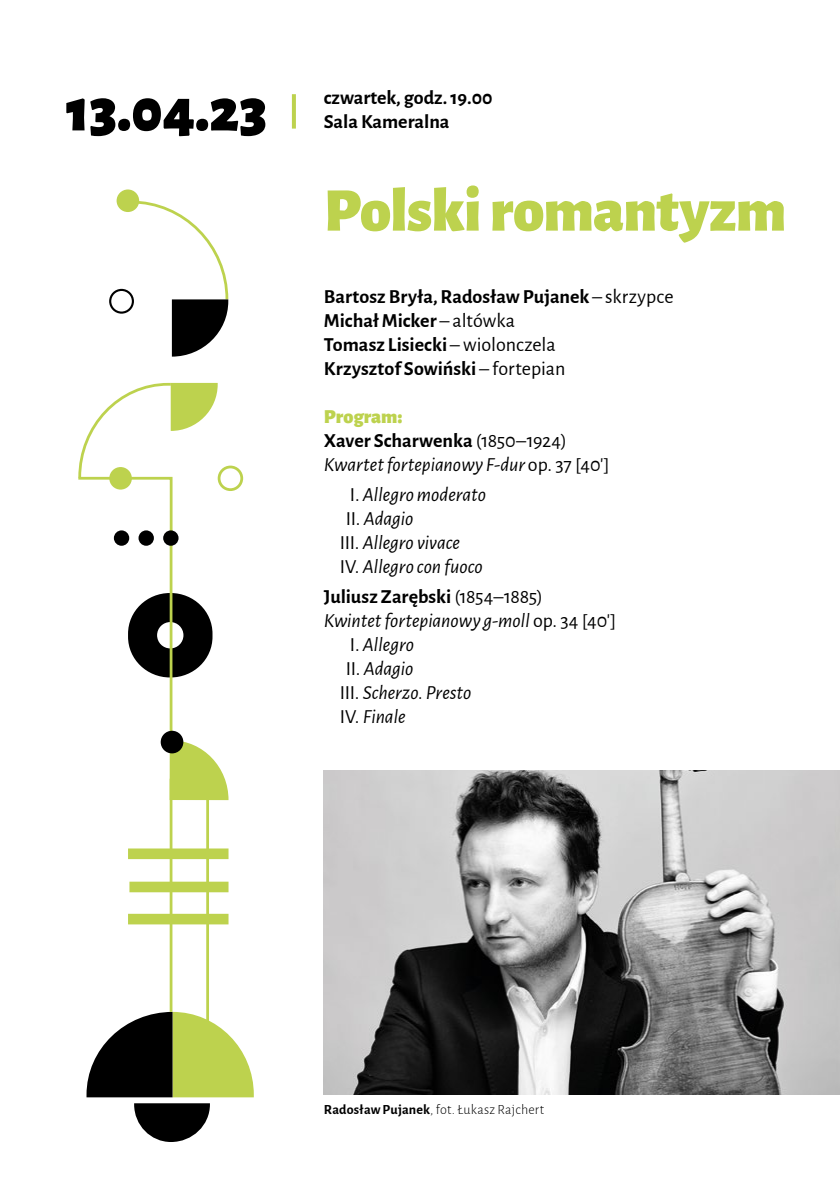
<style>
.page{position:relative;width:840px;height:1191px;background:#fff}
.page>*{position:absolute;margin:0;border:0;box-sizing:border-box;transform-origin:0 0}
.t1{font:900 62px "Alegreya Sans";letter-spacing:-.01em;color:#bdd24e}
.t2{font:900 61.4px "Alegreya Sans";color:#000}
.t3{font:italic 20px/24px "Alegreya Sans";letter-spacing:-.005em;color:#000}
.t4{font:700 20px/24px "Alegreya Sans";color:#000}
.t5{font:300 14px "Alegreya Sans";letter-spacing:.015em;color:#000}
.s1{font-weight:400}
.s2{font-weight:900;font-style:normal;color:#bdd24e}
.s3{font-weight:700;font-style:normal}
.s4{font-style:normal}
.s5{font-weight:700}
</style>
<div class="page">
<svg style="left:292px;top:94px;width:4px;height:35px"></svg>
<svg style="left:86px;top:1012px;width:168px;height:85px"></svg>
<svg style="left:134px;top:1103px;width:76px;height:39px"></svg>
<svg style="left:125px;top:199px;width:104px;height:157px"></svg>
<svg style="left:128px;top:593px;width:84px;height:84px"></svg>
<div style="left:128px;top:913px;width:100px;height:11px;background:#bdd24e"></div>
<div style="left:129px;top:881px;width:99px;height:11px;background:#bdd24e"></div>
<div style="left:128px;top:848px;width:100px;height:11px;background:#bdd24e"></div>
<hr style="left:206px;top:795px;width:3px;height:229px;background:#bdd24e">
<hr style="left:170px;top:778px;width:2px;height:234px;background:#bdd24e">
<svg style="left:169px;top:740px;width:59px;height:60px"></svg>
<div style="left:116px;top:189px;width:23px;height:23px;background:#bdd24e;border-radius:50%"></div>
<div style="left:217px;top:465px;width:26px;height:26px;border:3px solid #bdd24e;border-radius:50%"></div>
<div style="left:109px;top:289px;width:25px;height:25px;border:2px solid #000;border-radius:50%"></div>
<svg style="left:78px;top:382px;width:139px;height:160px"></svg>
<hr style="left:170px;top:534px;width:2px;height:217px;background:#bdd24e">
<div style="left:161px;top:730px;width:22px;height:23px;background:#000;border-radius:50%"></div>
<div style="left:163px;top:530px;width:15px;height:16px;background:#000;border-radius:50%"></div>
<div style="left:138px;top:530px;width:16px;height:16px;background:#000;border-radius:50%"></div>
<div style="left:114px;top:530px;width:15px;height:16px;background:#000;border-radius:50%"></div>
<img style="left:324px;top:770px;width:515px;height:324px">
<h2 class="t2" style="left:66px;top:61px;width:202px">13.04.23</h2>
<p class="t4" style="left:324px;top:84px;width:170px">czwartek, godz. 19.00<br>Sala Kameralna</p>
<h1 class="t1" style="left:324px;top:161px;width:463px">Polski romantyzm</h1>
<p class="t4" style="left:324px;top:283px;width:351px">Bartosz Bryła, Radosław Pujanek <span class="s1">– skrzypce<br></span>Michał Micker <span class="s1">– altówka<br></span>Tomasz Lisiecki <span class="s1">– wiolonczela<br></span>Krzysztof Sowiński <span class="s1">– fortepian</span></p>
<p class="t3" style="left:324px;top:403px;width:287px"><span class="s2">Program:<br></span><span class="s3">Xaver Scharwenka</span> <span class="s4">(1850–1924)<br></span>Kwartet fortepianowy F-dur <span class="s4">op. 37 [40′]</span></p>
<p class="t3" style="left:350px;top:481px;width:137px"><span class="s4">I.</span> Allegro moderato</p>
<p class="t3" style="left:346px;top:505px;width:69px"><span class="s4">II.</span> Adagio</p>
<p class="t3" style="left:340px;top:529px;width:122px"><span class="s4">III.</span> Allegro vivace</p>
<p class="t3" style="left:340px;top:553px;width:144px"><span class="s4">IV.</span> Allegro con fuoco</p>
<p class="t4" style="left:324px;top:583px;width:220px">Juliusz Zarębski <span class="s1">(1854–1885)</span></p>
<p class="t3" style="left:324px;top:607px;width:294px">Kwintet fortepianowy g-moll <span class="s4">op. 34 [40′]</span></p>
<p class="t3" style="left:350px;top:631px;width:65px"><span class="s4">I.</span> Allegro</p>
<p class="t3" style="left:346px;top:655px;width:69px"><span class="s4">II.</span> Adagio</p>
<p class="t3" style="left:340px;top:679px;width:133px"><span class="s4">III.</span> Scherzo. Presto</p>
<p class="t3" style="left:340px;top:703px;width:67px"><span class="s4">IV.</span> Finale</p>
<p class="t5" style="left:324px;top:1100px;width:222px"><span class="s5">Radosław Pujanek</span>, fot. Łukasz Rajchert</p>
</div>
